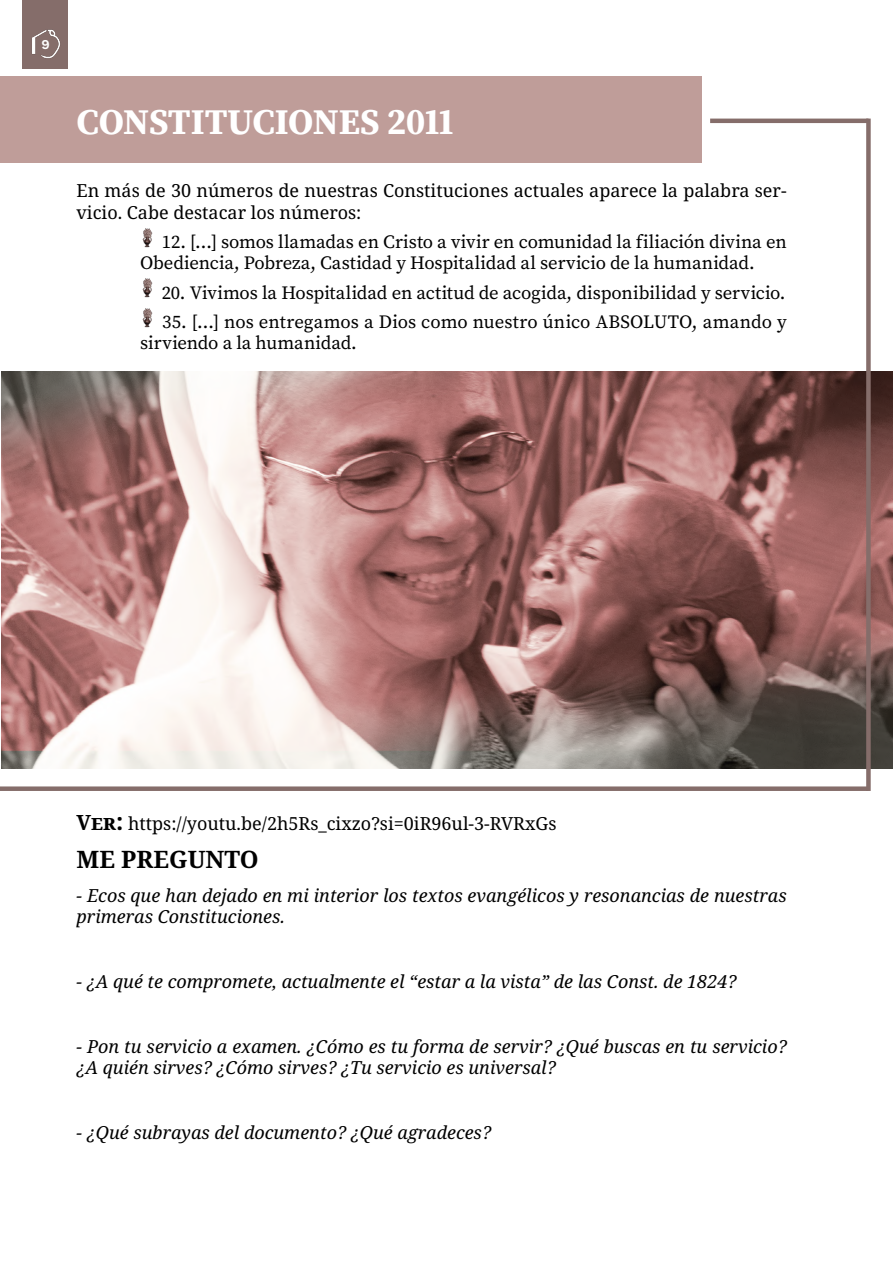
<style>
.page{position:relative;width:893px;height:1263px;background:#fff}
.page>*{position:absolute;margin:0;border:0;box-sizing:border-box;transform-origin:0 0}
.t1{font:700 36px "Source Serif Pro";letter-spacing:-.01em;color:#fff}
.t2{font:700 24px "Noto Serif";color:#000}
.t3{font:18.75px/21px "Source Serif Pro";letter-spacing:-.005em;color:#000}
.t4{font:italic 18px/21.6px "Noto Serif";color:#000}
.t5{font:18px/21.6px "Noto Serif";color:#000}
.t6{font:600 13.5px "Work Sans";color:#fff}
.s1{font-weight:700;font-size:21px}
.s2{font-weight:700;font-size:24px}
</style>
<div class="page">
<div style="left:23px;top:0;width:45px;height:69px;background:#856d6a"></div>
<img style="left:32px;top:30px;width:28px;height:28px">
<img style="left:1px;top:371px;width:892px;height:398px">
<img style="left:142px;top:228px;width:11px;height:20px">
<img style="left:142px;top:278px;width:11px;height:20px">
<img style="left:142px;top:308px;width:11px;height:20px">
<div style="left:0;top:786px;width:868px;height:5px;background:#856d6a"></div>
<hr style="left:710px;top:119px;width:158px;height:4px;background:#856d6a">
<div style="left:866px;top:119px;width:5px;height:672px;background:#856d6a"></div>
<div style="left:0;top:77px;width:702px;height:86px;background:#bf9d99"></div>
<p class="t6" style="left:42px;top:37px;width:10px">9</p>
<h1 class="t1" style="left:77px;top:97px;width:378px">CONSTITUCIONES 2011</h1>
<p class="t5" style="left:77px;top:181px;width:712px">En más de 30 números de nuestras Constituciones actuales aparece la palabra ser&shy;vicio. Cabe destacar los números:</p>
<p class="t3" style="left:140px;top:232px;width:648px;text-indent:22px">12. […] somos llamadas en Cristo a vivir en comunidad la filiación divina en<br>Obediencia, Pobreza, Castidad y Hospitalidad al servicio de la humanidad.</p>
<p class="t3" style="left:162px;top:282px;width:625px">20. Vivimos la Hospitalidad en actitud de acogida, disponibilidad y servicio.</p>
<p class="t3" style="left:140px;top:312px;width:648px;text-indent:22px">35. […] nos entregamos a Dios como nuestro único ABSOLUTO, amando y sirviendo a la humanidad.</p>
<p class="t5" style="left:77px;top:814px;width:481px"><span class="s1">Ver</span><span class="s2">:</span> https://youtu.be/2h5Rs_cixzo?si=0iR96ul-3-RVRxGs</p>
<h2 class="t2" style="left:77px;top:842px;width:184px">ME PREGUNTO</h2>
<p class="t4" style="left:77px;top:885px;width:712px">- Ecos que han dejado en mi interior los textos evangélicos y resonancias de nuestras primeras Constituciones.</p>
<p class="t4" style="left:77px;top:971px;width:661px">- ¿A qué te compromete, actualmente el “estar a la vista” de las Const. de 1824?</p>
<p class="t4" style="left:77px;top:1036px;width:712px">- Pon tu servicio a examen. ¿Cómo es tu forma de servir? ¿Qué buscas en tu servicio? ¿A quién sirves? ¿Cómo sirves? ¿Tu servicio es universal?</p>
<p class="t4" style="left:77px;top:1122px;width:416px">- ¿Qué subrayas del documento? ¿Qué agradeces?</p>
</div>
